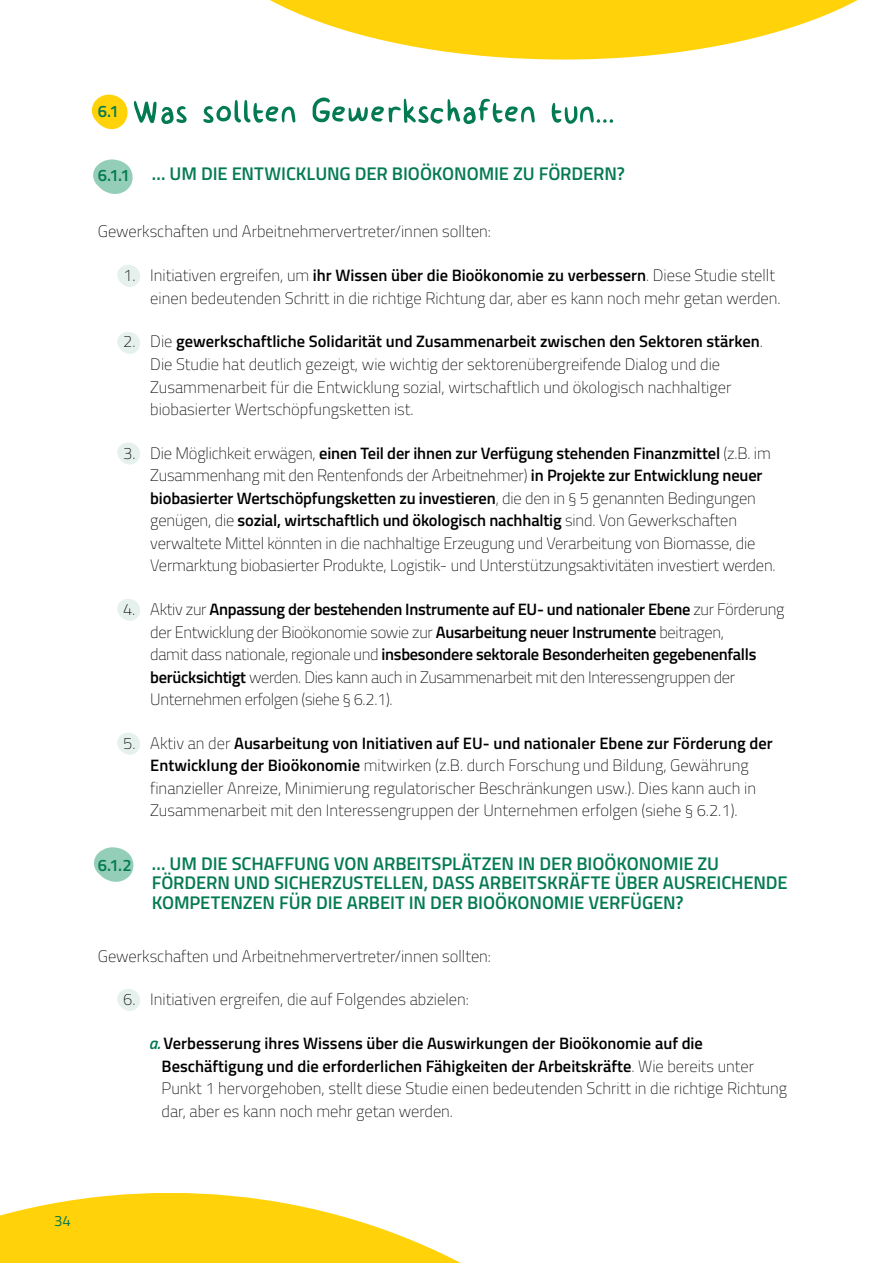
<style>
.page{position:relative;width:893px;height:1263px;background:#fff}
.page>*{position:absolute;margin:0;border:0;box-sizing:border-box;transform-origin:0 0}
.t1{font:51px "billy";color:#037a52}
.t2{font:600 18.3px/19.5px "Titillium Web";letter-spacing:-.005em;color:#037a52}
.t3{font:600 16.65px "Titillium Web";color:#037a52}
.t4{font:100 16.5px/22.5px "Titillium Web";color:#000}
.t5{font:100 16.5px/22.5px "Titillium Web";letter-spacing:-.02em;color:#000}
.t6{font:15px "Titillium Web";color:#037a52}
.s1{font-size:16.65px}
.s2{font-weight:600}
.s3{font-weight:600;font-style:italic;color:#037a52}
</style>
<div class="page">
<svg style="left:117px;top:989px;width:23px;height:22px"></svg>
<svg style="left:117px;top:733px;width:23px;height:22px"></svg>
<svg style="left:117px;top:599px;width:23px;height:22px"></svg>
<svg style="left:117px;top:442px;width:23px;height:23px"></svg>
<svg style="left:117px;top:332px;width:23px;height:22px"></svg>
<svg style="left:117px;top:265px;width:23px;height:22px"></svg>
<svg style="left:94px;top:847px;width:40px;height:35px"></svg>
<svg style="left:93px;top:159px;width:40px;height:35px"></svg>
<svg style="left:91px;top:95px;width:37px;height:35px"></svg>
<svg style="left:0;top:1193px;width:461px;height:70px;fill:#ffd209"></svg>
<svg style="left:270px;top:0;width:588px;height:60px"></svg>
<p class="t3" style="left:98px;top:99px;width:23px">6.1</p>
<h1 class="t1" style="left:133px;top:79px;width:484px">Was sollten Gewerkschaften tun...</h1>
<p class="t2" style="left:98px;top:163px;width:529px"><span class="s1">6.1.1</span> … UM DIE ENTWICKLUNG DER BIOÖKONOMIE ZU FÖRDERN?</p>
<p class="t4" style="left:98px;top:220px;width:395px">Gewerkschaften und Arbeitnehmervertreter/innen sollten:</p>
<p class="t4" style="left:150px;top:263px;width:632px;text-indent:-27px">1. Initiativen ergreifen, um <span class="s2">ihr Wissen über die Bioökonomie zu verbessern</span>. Diese Studie stellt einen bedeutenden Schritt in die richtige Richtung dar, aber es kann noch mehr getan werden.</p>
<p class="t4" style="left:150px;top:330px;width:614px;text-indent:-27px">2. Die <span class="s2">gewerkschaftliche Solidarität und Zusammenarbeit zwischen den Sektoren stärken</span>.<br>Die Studie hat deutlich gezeigt, wie wichtig der sektorenübergreifende Dialog und die Zusammenarbeit für die Entwicklung sozial, wirtschaftlich und ökologisch nachhaltiger biobasierter Wertschöpfungsketten ist.</p>
<p class="t4" style="left:150px;top:441px;width:627px;text-indent:-27px">3. Die Möglichkeit erwägen, <span class="s2">einen Teil der ihnen zur Verfügung stehenden Finanzmittel</span> (z.B. im Zusammenhang mit den Rentenfonds der Arbeitnehmer) <span class="s2">in Projekte zur Entwicklung neuer biobasierter Wertschöpfungsketten zu investieren</span>, die den in § 5 genannten Bedingungen genügen, die <span class="s2">sozial, wirtschaftlich und ökologisch nachhaltig</span> sind. Von Gewerkschaften verwaltete Mittel könnten in die nachhaltige Erzeugung und Verarbeitung von Biomasse, die Vermarktung biobasierter Produkte, Logistik- und Unterstützungsaktivitäten investiert werden.</p>
<p class="t5" style="left:150px;top:597px;width:635px;text-indent:-27px">4. Aktiv zur <span class="s2">Anpassung der bestehenden Instrumente auf EU- und nationaler Ebene</span> zur Förderung der Entwicklung der Bioökonomie sowie zur <span class="s2">Ausarbeitung neuer Instrumente</span> beitragen,<br>damit dass nationale, regionale und <span class="s2">insbesondere sektorale Besonderheiten gegebenenfalls berücksichtigt</span> werden. Dies kann auch in Zusammenarbeit mit den Interessengruppen der Unternehmen erfolgen (siehe § 6.2.1).</p>
<p class="t4" style="left:150px;top:731px;width:624px;text-indent:-27px">5. Aktiv an der <span class="s2">Ausarbeitung von Initiativen auf EU- und nationaler Ebene zur Förderung der Entwicklung der Bioökonomie</span> mitwirken (z.B. durch Forschung und Bildung, Gewährung finanzieller Anreize, Minimierung regulatorischer Beschränkungen usw.). Dies kann auch in Zusammenarbeit mit den Interessengruppen der Unternehmen erfolgen (siehe § 6.2.1).</p>
<p class="t2" style="left:152px;top:853px;width:637px;text-indent:-54px"><span class="s1">6.1.2</span> … UM DIE SCHAFFUNG VON ARBEITSPLÄTZEN IN DER BIOÖKONOMIE ZU<br>FÖRDERN UND SICHERZUSTELLEN, DASS ARBEITSKRÄFTE ÜBER AUSREICHENDE<br>KOMPETENZEN FÜR DIE ARBEIT IN DER BIOÖKONOMIE VERFÜGEN?</p>
<p class="t4" style="left:98px;top:944px;width:395px">Gewerkschaften und Arbeitnehmervertreter/innen sollten:</p>
<p class="t4" style="left:123px;top:987px;width:347px">6. Initiativen ergreifen, die auf Folgendes abzielen:</p>
<p class="t4" style="left:162px;top:1031px;width:627px;text-indent:-13px"><span class="s3">a.</span> <span class="s2">Verbesserung ihres Wissens über die Auswirkungen der Bioökonomie auf die Beschäftigung und die erforderlichen Fähigkeiten der Arbeitskräfte</span>. Wie bereits unter Punkt 1 hervorgehoben, stellt diese Studie einen bedeutenden Schritt in die richtige Richtung dar, aber es kann noch mehr getan werden.</p>
<p class="t6" style="left:54px;top:1210px;width:18px">34</p>
</div>
